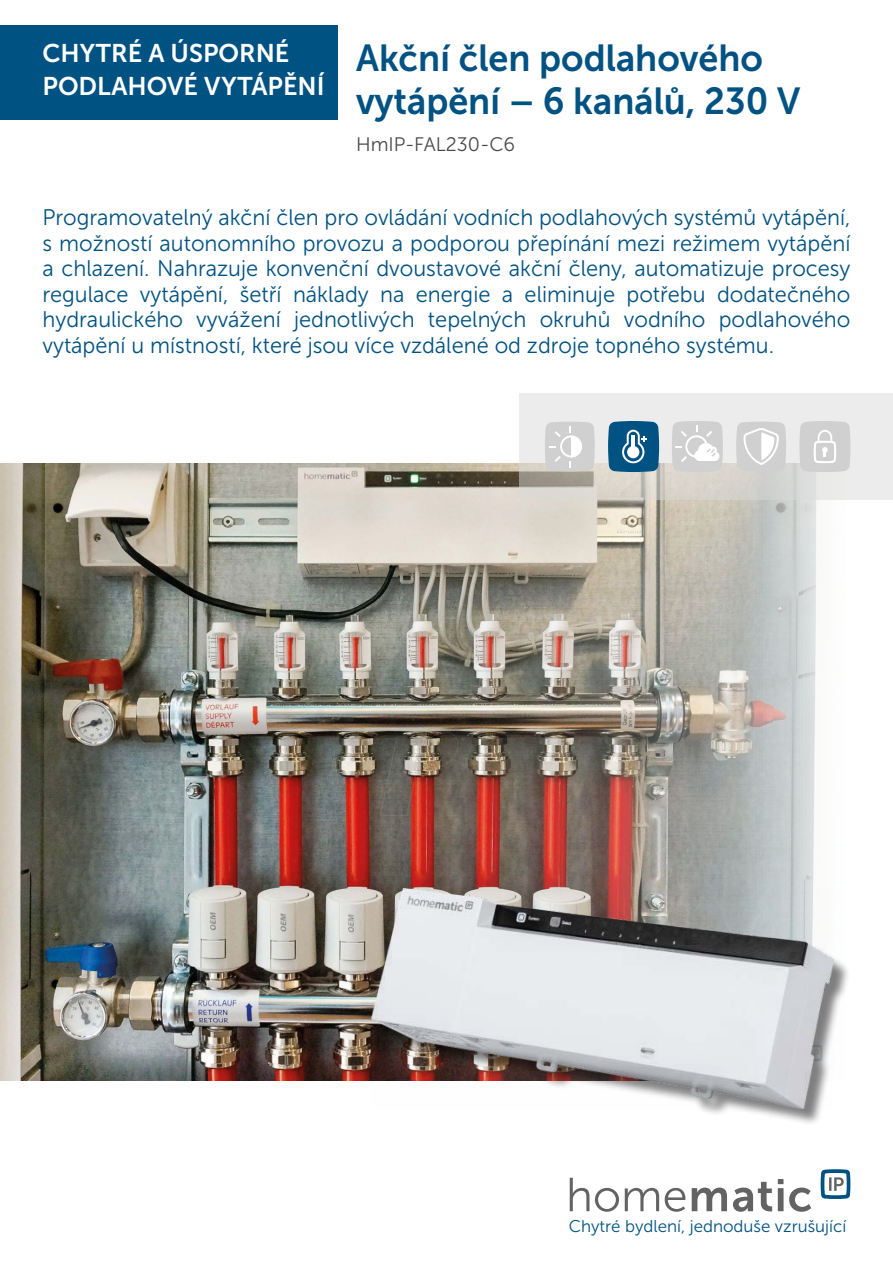
<style>
.page{position:relative;width:893px;height:1263px;background:#fff}
.page>*{position:absolute;margin:0;border:0;box-sizing:border-box;transform-origin:0 0}
.t1{font:37.5px/43.5px "Museo Sans 700";color:#005282;scale:.96 1}
.t2{font:25.5px/33px "Museo Sans 700";color:#fff}
.t3{font:22.5px/25.5px "Museo Sans 300";color:#005282;text-align:justify}
.t4{font:19.5px "Museo Sans 300";color:#4a4a49}
.t5{font:16.95px "Museo Sans 300";color:#005282}
</style>
<div class="page">
<img style="left:0;top:463px;width:817px;height:617px">
<div style="left:0;top:26px;width:337px;height:94px;background:#005282"></div>
<svg style="left:519px;top:393px;width:374px;height:107px;background:#e2e1de"></svg>
<svg style="left:608px;top:421px;width:51px;height:51px;background:#286c94"></svg>
<hr style="left:631px;top:436px;width:4px;height:12px;background:#fff">
<svg style="left:672px;top:421px;width:51px;height:51px"></svg>
<svg style="left:799px;top:421px;width:51px;height:51px;background:#d5d5d5"></svg>
<svg style="left:570px;top:1178px;width:241px;height:34px"></svg>
<svg style="left:821px;top:1169px;width:29px;height:30px"></svg>
<svg style="left:545px;top:422px;width:50px;height:49px;background:#d6d6d6"></svg>
<svg style="left:736px;top:422px;width:50px;height:49px"></svg>
<div style="left:375px;top:892px;width:476px;height:234px;background:#000;opacity:.5"></div>
<img style="left:372px;top:889px;width:461px;height:219px">
<p class="t2" style="left:43px;top:36px;width:284px">CHYTRÉ A ÚSPORNÉ<br>PODLAHOVÉ VYTÁPĚNÍ</p>
<h1 class="t1" style="left:356px;top:36px;width:464px">Akční člen podlahového vytápění – 6 kanálů, 230 V</h1>
<p class="t4" style="left:356px;top:134px;width:161px">HmIP-FAL230-C6</p>
<p class="t3" style="left:43px;top:205px;width:809px">Programovatelný akční člen pro ovládání vodních podlahových systémů vytápění, s možností autonomního provozu a podporou přepínání mezi režimem vytápění a chlazení. Nahrazuje konvenční dvoustavové akční členy, automatizuje procesy regulace vytápění, šetří náklady na energie a eliminuje potřebu dodatečného hydraulického vyvážení jednotlivých tepelných okruhů vodního podlahového vytápění u místností, které jsou více vzdálené od zdroje topného systému.</p>
<p class="t5" style="left:569px;top:1217px;width:279px">Chytré bydlení, jednoduše vzrušující</p>
</div>
